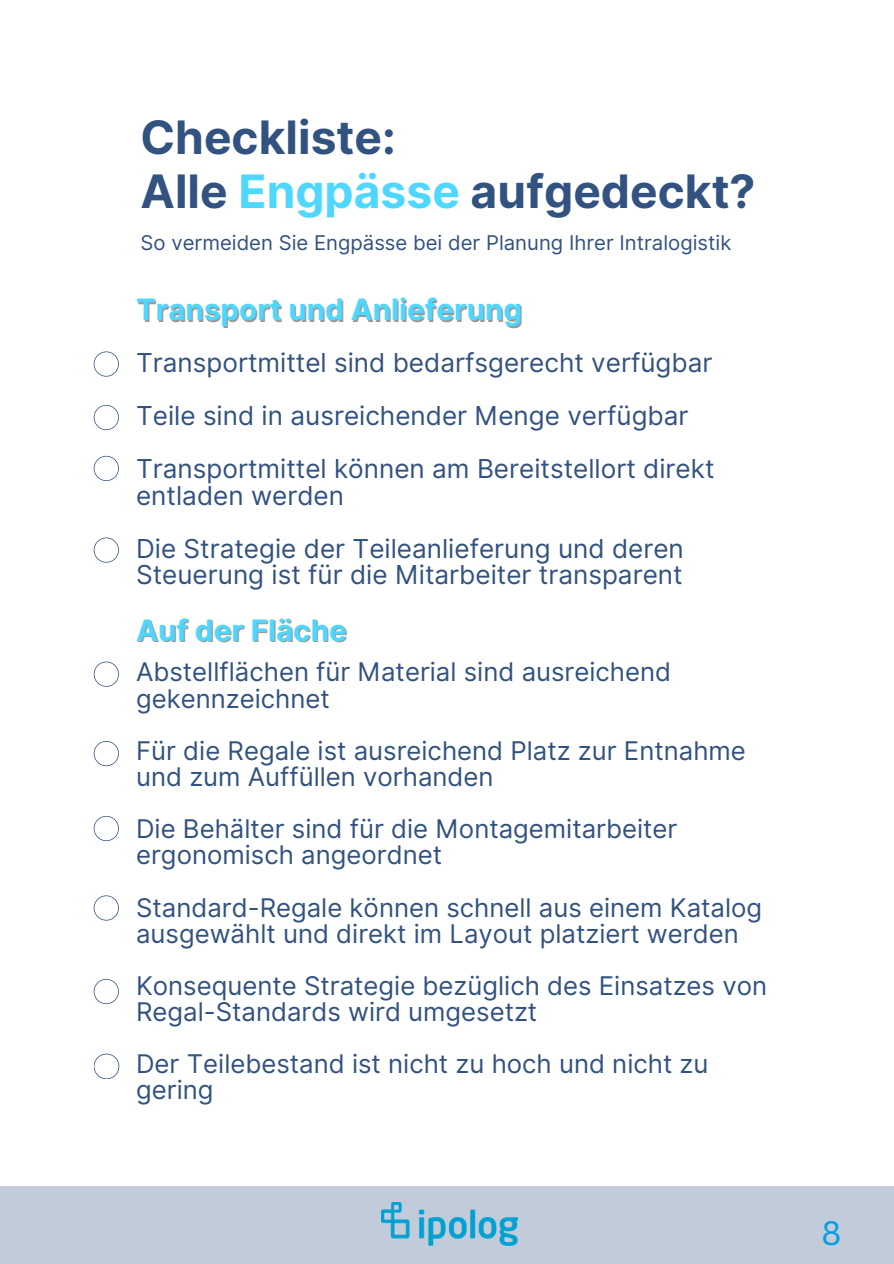
<style>
.page{position:relative;width:894px;height:1264px;background:#fff}
.page>*{position:absolute;margin:0;border:0;box-sizing:border-box;transform-origin:0 0}
.t1{font:700 46.05px/54px "Inter";color:#325280}
.t2{font:33px "Canva Sans";color:#009fe3}
.t3{font:700 29.55px "Inter";color:#50d7ff}
.t4{font:26.1px/26.5px "Inter";color:#325280}
.t5{font:25.65px/26.1px "Inter";color:#325280}
.t6{font:20.25px "Inter";color:#325280}
.s1{color:#50d7ff}
</style>
<div class="page">
<svg style="left:94px;top:351px;width:25px;height:25px"></svg>
<svg style="left:94px;top:405px;width:25px;height:25px"></svg>
<svg style="left:94px;top:456px;width:25px;height:25px"></svg>
<svg style="left:94px;top:537px;width:25px;height:25px"></svg>
<svg style="left:94px;top:661px;width:25px;height:25px"></svg>
<svg style="left:94px;top:741px;width:25px;height:25px"></svg>
<svg style="left:94px;top:816px;width:25px;height:25px"></svg>
<svg style="left:94px;top:895px;width:25px;height:25px"></svg>
<svg style="left:94px;top:979px;width:25px;height:25px"></svg>
<svg style="left:94px;top:1053px;width:25px;height:26px"></svg>
<div style="left:0;top:1185px;width:893px;height:78px;background:#c1cbd9"></div>
<img style="left:381px;top:1202px;width:136px;height:43px">
<h1 class="t1" style="left:140px;top:110px;width:616px">Checkliste:<br>Alle <span class="s1">Engpässe</span> aufgedeckt?</h1>
<h3 class="t6" style="left:140px;top:230px;width:592px">So vermeiden Sie Engpässe bei der Planung Ihrer Intralogistik</h3>
<h3 class="t3" style="left:136px;top:292px;width:387px">Transport und Anlieferung</h3>
<h3 class="t4" style="left:136px;top:350px;width:577px">Transportmittel sind bedarfsgerecht verfügbar</h3>
<h3 class="t4" style="left:136px;top:403px;width:553px">Teile sind in ausreichender Menge verfügbar</h3>
<h2 class="t4" style="left:136px;top:455px;width:579px">Transportmittel können am Bereitstellort direkt entladen werden</h2>
<h3 class="t4" style="left:136px;top:535px;width:549px">Die Strategie der Teileanlieferung und deren<br>Steuerung ist für die Mitarbeiter transparent</h3>
<h3 class="t3" style="left:136px;top:612px;width:212px">Auf der Fläche</h3>
<h3 class="t5" style="left:136px;top:659px;width:536px">Abstellflächen für Material sind ausreichend gekennzeichnet</h3>
<h3 class="t5" style="left:136px;top:737px;width:611px">Für die Regale ist ausreichend Platz zur Entnahme und zum Auffüllen vorhanden</h3>
<h3 class="t5" style="left:136px;top:815px;width:542px">Die Behälter sind für die Montagemitarbeiter ergonomisch angeordnet</h3>
<h3 class="t5" style="left:136px;top:894px;width:627px">Standard-Regale können schnell aus einem Katalog ausgewählt und direkt im Layout platziert werden</h3>
<p class="t5" style="left:136px;top:972px;width:632px">Konsequente Strategie bezüglich des Einsatzes von<br>Regal-Standards wird umgesetzt</p>
<p class="t5" style="left:136px;top:1050px;width:573px">Der Teilebestand ist nicht zu hoch und nicht zu gering</p>
<h2 class="t2" style="left:821px;top:1209px;width:21px">8</h2>
</div>
